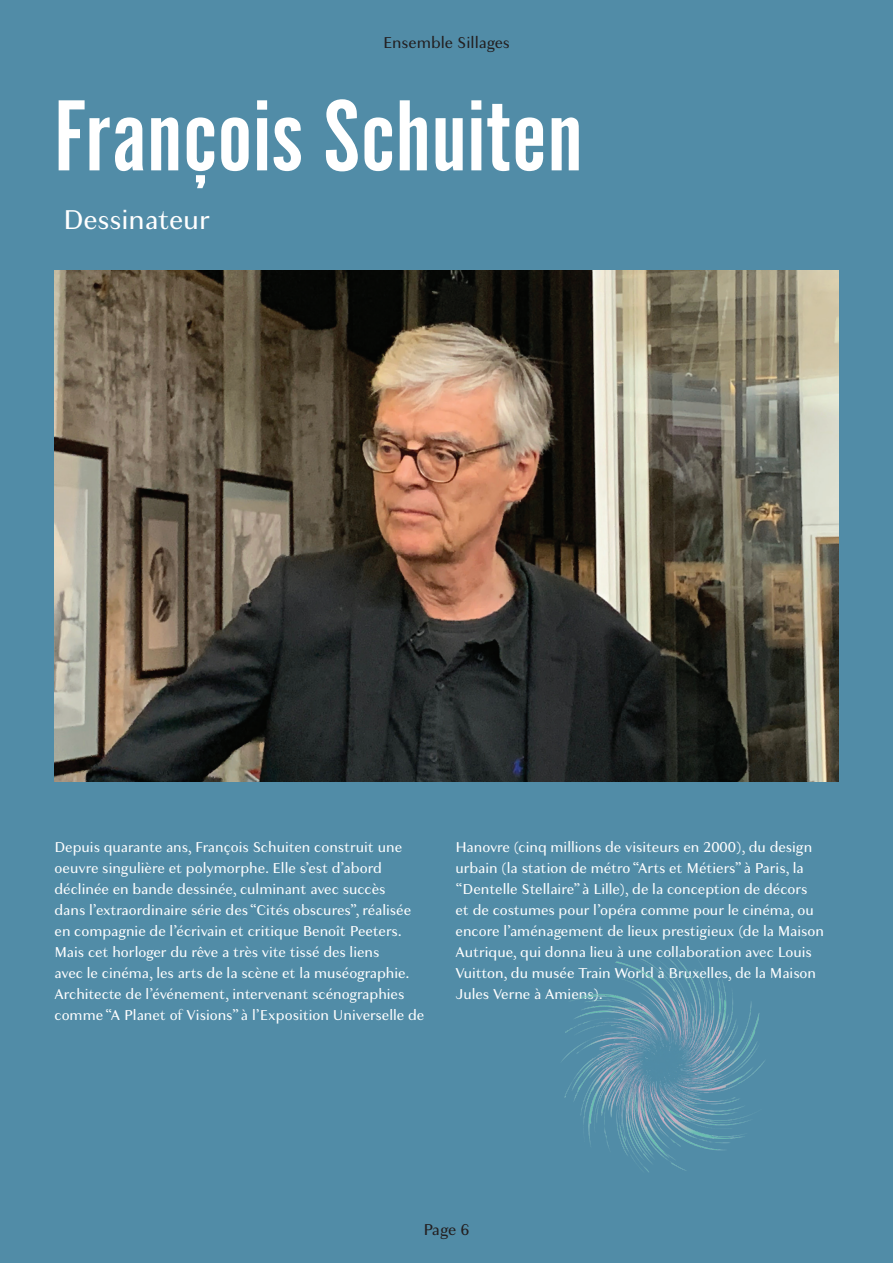
<style>
.page{position:relative;width:893px;height:1263px;background:#518ca7}
.page>*{position:absolute;margin:0;border:0;box-sizing:border-box;transform-origin:0 0}
.t1{font:105px "Alternate Got No 1 D";color:#fff;scale:1.1 1}
.t2{font:28.5px "Granville";color:#fff}
.t3{font:16.5px "Granville";color:#231f20}
.t4{font:15px/21px "Granville";color:#fff}
</style>
<div class="page">
<img style="left:54px;top:270px;width:785px;height:511px">
<img style="left:528px;top:924px;width:278px;height:279px">
<p class="t3" style="left:383px;top:32px;width:128px">Ensemble Sillages</p>
<h1 class="t1" style="left:54px;top:83px;width:483px">François Schuiten</h1>
<h2 class="t2" style="left:63px;top:201px;width:149px">Dessinateur</h2>
<p class="t4" style="left:54px;top:837px;width:371px">Depuis quarante ans, François Schuiten construit une oeuvre singulière et polymorphe. Elle s’est d’abord déclinée en bande dessinée, culminant avec succès<br>dans l’extraordinaire série des “Cités obscures”, réalisée en compagnie de l’écrivain et critique Benoît Peeters.<br>Mais cet horloger du rêve a très vite tissé des liens<br>avec le cinéma, les arts de la scène et la muséographie.<br>Architecte de l’événement, intervenant scénographies comme “A Planet of Visions” à l’Exposition Universelle de</p>
<p class="t4" style="left:455px;top:837px;width:370px">Hanovre (cinq millions de visiteurs en 2000), du design urbain (la station de métro “Arts et Métiers” à Paris, la “Dentelle Stellaire” à Lille), de la conception de décors et de costumes pour l’opéra comme pour le cinéma, ou encore l’aménagement de lieux prestigieux (de la Maison Autrique, qui donna lieu à une collaboration avec Louis Vuitton, du musée Train World à Bruxelles, de la Maison Jules Verne à Amiens).</p>
<p class="t3" style="left:423px;top:1219px;width:47px">Page 6</p>
</div>
